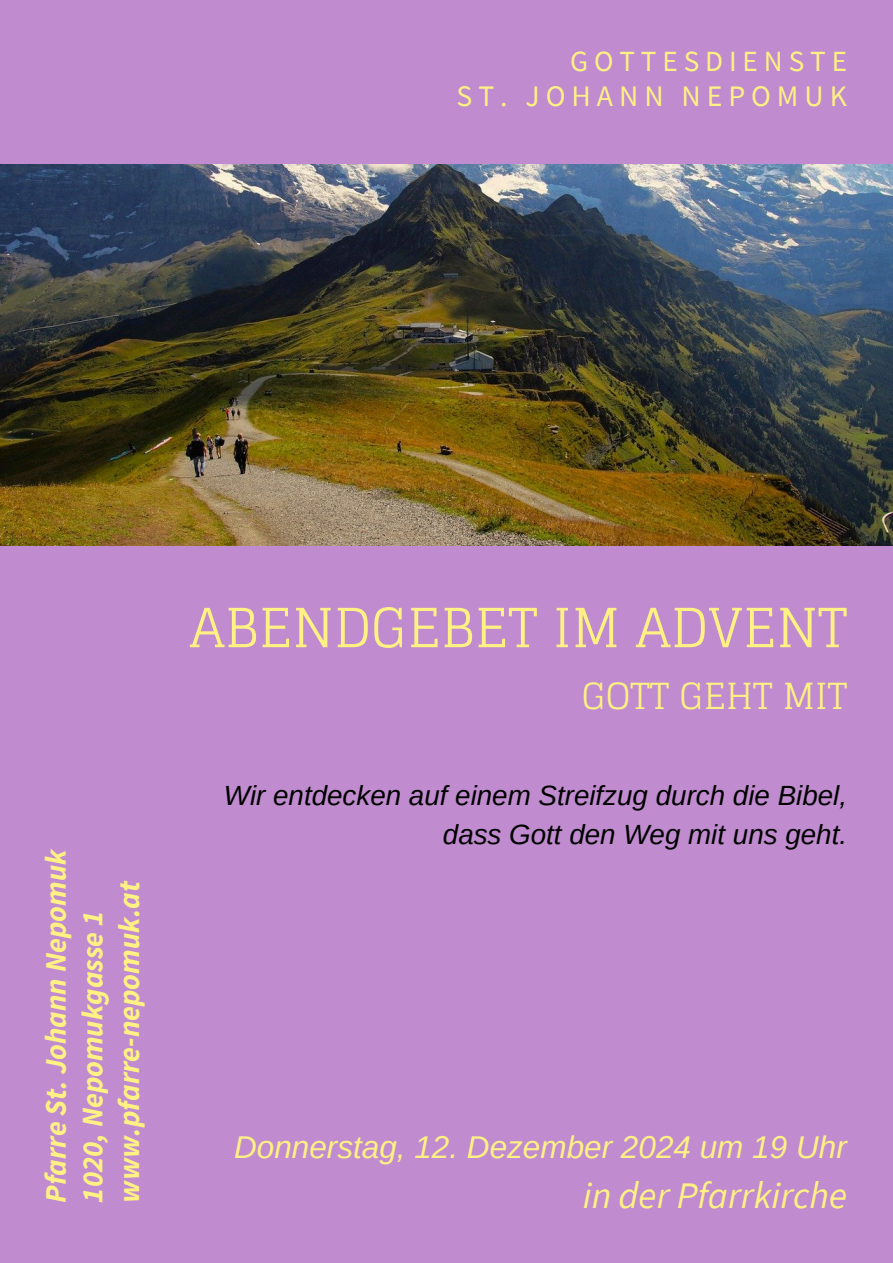
<style>
.page{position:relative;width:893px;height:1263px;background:#c08bcf}
.page>*{position:absolute;margin:0;border:0;box-sizing:border-box;transform-origin:0 0}
.t1{font:54px "Glegoo";color:#fff183}
.t2{font:italic 37.5px "Source Sans Pro";color:#fff183}
.t3{font:36px "Glegoo";color:#fff183}
.t4{font:italic 31.5px "Arimo";color:#fff183}
.t5{font:italic 700 29.78px/36.6px "Source Sans Pro";color:#fff183}
.t6{font:29.78px "Source Sans Pro";letter-spacing:.2em;color:#fff183}
.t7{font:29.25px "Source Sans Pro";letter-spacing:.2em;color:#fff183}
.t8{font:italic 27.75px/38.8px "Arimo";color:#000;text-align:right}
</style>
<div class="page">
<img style="left:0;top:164px;width:893px;height:382px">
<p class="t7" style="left:570px;top:42px;width:278px">GOTTESDIENSTE</p>
<p class="t6" style="left:456px;top:77px;width:392px">ST. JOHANN NEPOMUK</p>
<h1 class="t5" style="left:37px;top:1202px;width:355px;rotate:-90deg">Pfarre St. Johann Nepomuk</h1>
<h1 class="t5" style="left:74px;top:1202px;width:323px;rotate:-90deg">1020, Nepomukgasse 1 www.pfarre-nepomuk.at</h1>
<h2 class="t1" style="left:189px;top:597px;width:659px">ABENDGEBET IM ADVENT</h2>
<h2 class="t3" style="left:581px;top:676px;width:267px">GOTT GEHT MIT</h2>
<p class="t8" style="left:224px;top:776px;width:625px">Wir entdecken auf einem Streifzug durch die Bibel, dass Gott den Weg mit uns geht.</p>
<h3 class="t4" style="left:234px;top:1129px;width:614px">Donnerstag, 12. Dezember 2024 um 19 Uhr</h3>
<h3 class="t2" style="left:583px;top:1171px;width:266px">in der Pfarrkirche</h3>
</div>
